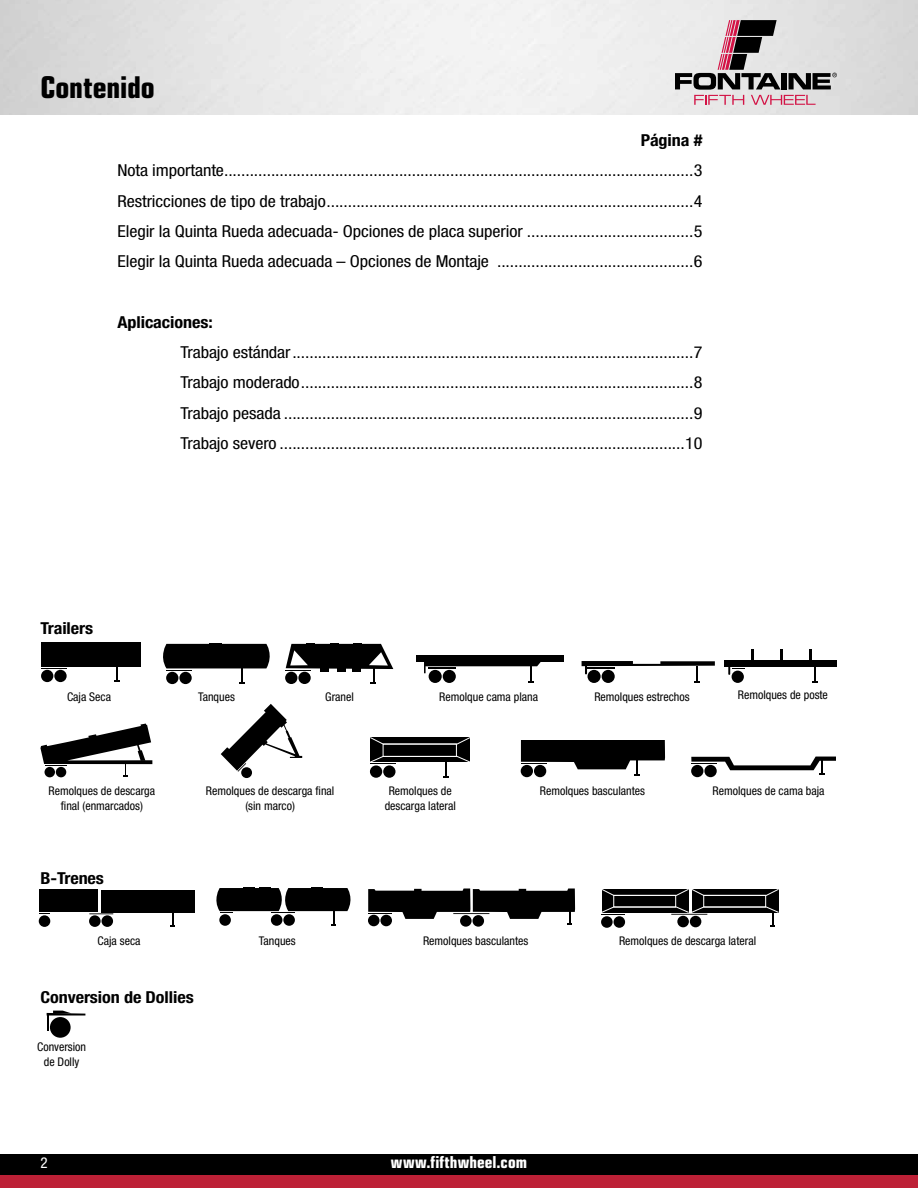
<style>
.page{position:relative;width:918px;height:1188px;background:#fff}
.page>*{position:absolute;margin:0;border:0;box-sizing:border-box;transform-origin:0 0}
.t1{font:700 condensed 30px "Eurostile";letter-spacing:-.005em;color:#000}
.t2{font:condensed 16.5px/30.3px "Helvetica Neue";letter-spacing:-.005em;color:#000;text-align:justify;scale:1.1 1}
.t3{font:700 condensed 16.5px "Helvetica Neue";letter-spacing:-.005em;color:#000;scale:1.1 1}
.t4{font:700 condensed 16.5px "Eurostile";letter-spacing:.01em;color:#fff}
.t5{font:condensed 15px "Helvetica Neue";color:#fff}
.t6{font:condensed 12px/14.4px "Helvetica Neue";color:#000;text-align:center}
</style>
<div class="page">
<svg style="left:675px;top:20px;width:162px;height:85px;background:#b4aaad"></svg>
<div style="left:0;top:1174px;width:918px;height:14px;background:#bd2036"></div>
<div style="left:0;top:1154px;width:918px;height:20px;background:#000"></div>
<svg style="left:368px;top:889px;width:207px;height:36px"></svg>
<div style="left:460px;top:915px;width:12px;height:12px;background:#000;border-radius:50%"></div>
<div style="left:473px;top:915px;width:11px;height:12px;background:#000;border-radius:50%"></div>
<hr style="left:453px;top:913px;width:36px;height:1px;background:#000">
<div style="left:602px;top:889px;width:87px;height:23px;background:#000"></div>
<div style="left:692px;top:889px;width:87px;height:23px;background:#000"></div>
<svg style="left:602px;top:889px;width:177px;height:7px"></svg>
<div style="left:703px;top:895px;width:63px;height:12px;border:1px solid #fff"></div>
<svg style="left:601px;top:906px;width:178px;height:21px"></svg>
<div style="left:677px;top:916px;width:12px;height:11px;background:#000;border-radius:50%"></div>
<div style="left:690px;top:916px;width:11px;height:11px;background:#000;border-radius:50%"></div>
<hr style="left:671px;top:914px;width:36px;height:1px;background:#000">
<svg style="left:216px;top:887px;width:135px;height:39px"></svg>
<div style="left:39px;top:915px;width:11px;height:12px;background:#000;border-radius:50%"></div>
<svg style="left:170px;top:913px;width:5px;height:14px"></svg>
<div style="left:89px;top:915px;width:12px;height:12px;background:#000;border-radius:50%"></div>
<div style="left:102px;top:915px;width:11px;height:12px;background:#000;border-radius:50%"></div>
<svg style="left:89px;top:913px;width:24px;height:1px"></svg>
<div style="left:39px;top:890px;width:59px;height:22px;background:#000"></div>
<div style="left:102px;top:890px;width:93px;height:23px;background:#000"></div>
<svg style="left:163px;top:643px;width:107px;height:41px"></svg>
<svg style="left:285px;top:643px;width:108px;height:41px"></svg>
<div style="left:41px;top:670px;width:12px;height:12px;background:#000;border-radius:50%"></div>
<div style="left:54px;top:670px;width:13px;height:12px;background:#000;border-radius:50%"></div>
<svg style="left:114px;top:666px;width:5px;height:16px"></svg>
<svg style="left:41px;top:668px;width:26px;height:1px"></svg>
<div style="left:41px;top:642px;width:100px;height:24px;background:#000"></div>
<div style="left:370px;top:738px;width:100px;height:24px;background:#000"></div>
<svg style="left:370px;top:737px;width:100px;height:8px"></svg>
<svg style="left:369px;top:756px;width:101px;height:22px"></svg>
<div style="left:383px;top:744px;width:74px;height:13px;border:1px solid #fff"></div>
<svg style="left:521px;top:741px;width:144px;height:35px"></svg>
<div style="left:691px;top:765px;width:12px;height:12px;background:#000;border-radius:50%"></div>
<svg style="left:704px;top:765px;width:13px;height:12px"></svg>
<svg style="left:691px;top:757px;width:145px;height:18px"></svg>
<svg style="left:40px;top:724px;width:112px;height:53px"></svg>
<div style="left:241px;top:767px;width:11px;height:11px;background:#000;border-radius:50%"></div>
<svg style="left:221px;top:704px;width:81px;height:68px"></svg>
<div style="left:416px;top:655px;width:148px;height:7px;background:#000"></div>
<svg style="left:424px;top:662px;width:117px;height:21px"></svg>
<svg style="left:812px;top:667px;width:5px;height:16px"></svg>
<div style="left:732px;top:671px;width:12px;height:12px;background:#000;border-radius:50%"></div>
<div style="left:725px;top:660px;width:112px;height:6px;background:#000"></div>
<svg style="left:728px;top:666px;width:16px;height:9px"></svg>
<svg style="left:752px;top:650px;width:2px;height:10px"></svg>
<svg style="left:781px;top:650px;width:2px;height:10px"></svg>
<svg style="left:810px;top:650px;width:2px;height:10px"></svg>
<svg style="left:582px;top:661px;width:133px;height:22px"></svg>
<div style="left:50px;top:1017px;width:21px;height:21px;background:#000;border-radius:50%"></div>
<svg style="left:47px;top:1011px;width:38px;height:19px"></svg>
<h1 class="t1" style="left:40px;top:70px;width:116px">Contenido</h1>
<p class="t3" style="left:641px;top:130px;width:58px">Página #</p>
<p class="t2" style="left:117px;top:155px;width:533px">Nota importante..............................................................................................................3<br>Restricciones de tipo de trabajo......................................................................................4<br>Elegir la Quinta Rueda adecuada- Opciones de placa superior .......................................5<br>Elegir la Quinta Rueda adecuada – Opciones de Montaje ..............................................6</p>
<p class="t3" style="left:117px;top:312px;width:88px">Aplicaciones:</p>
<p class="t2" style="left:180px;top:337px;width:476px">Trabajo estándar..............................................................................................7<br>Trabajo moderado............................................................................................8<br>Trabajo pesada ................................................................................................9<br>Trabajo severo ...............................................................................................10</p>
<p class="t3" style="left:40px;top:618px;width:49px">Trailers</p>
<p class="t6" style="left:67px;top:689px;width:45px">Caja Seca</p>
<p class="t6" style="left:198px;top:689px;width:38px">Tanques</p>
<p class="t6" style="left:325px;top:689px;width:30px">Granel</p>
<p class="t6" style="left:439px;top:689px;width:100px">Remolque cama plana</p>
<p class="t6" style="left:594px;top:689px;width:97px">Remolques estrechos</p>
<p class="t6" style="left:738px;top:688px;width:92px">Remolques de poste</p>
<p class="t6" style="left:206px;top:784px;width:130px">Remolques de descarga final (sin marco)</p>
<p class="t6" style="left:385px;top:784px;width:73px">Remolques de descarga lateral</p>
<p class="t6" style="left:540px;top:784px;width:107px">Remolques basculantes</p>
<p class="t6" style="left:49px;top:784px;width:108px">Remolques de descarga</p>
<p class="t6" style="left:713px;top:784px;width:113px">Remolques de cama baja</p>
<p class="t6" style="left:61px;top:798px;width:84px">final (enmarcados)</p>
<p class="t3" style="left:40px;top:868px;width:59px">B-Trenes</p>
<p class="t6" style="left:98px;top:934px;width:44px">Caja seca</p>
<p class="t3" style="left:40px;top:987px;width:141px">Conversion de Dollies</p>
<p class="t6" style="left:37px;top:1040px;width:51px">Conversion de Dolly</p>
<p class="t6" style="left:259px;top:934px;width:38px">Tanques</p>
<p class="t6" style="left:423px;top:934px;width:107px">Remolques basculantes</p>
<p class="t6" style="left:619px;top:934px;width:139px">Remolques de descarga lateral</p>
<p class="t5" style="left:40px;top:1154px;width:9px">2</p>
<p class="t4" style="left:391px;top:1152px;width:138px">www.fifthwheel.com</p>
</div>
